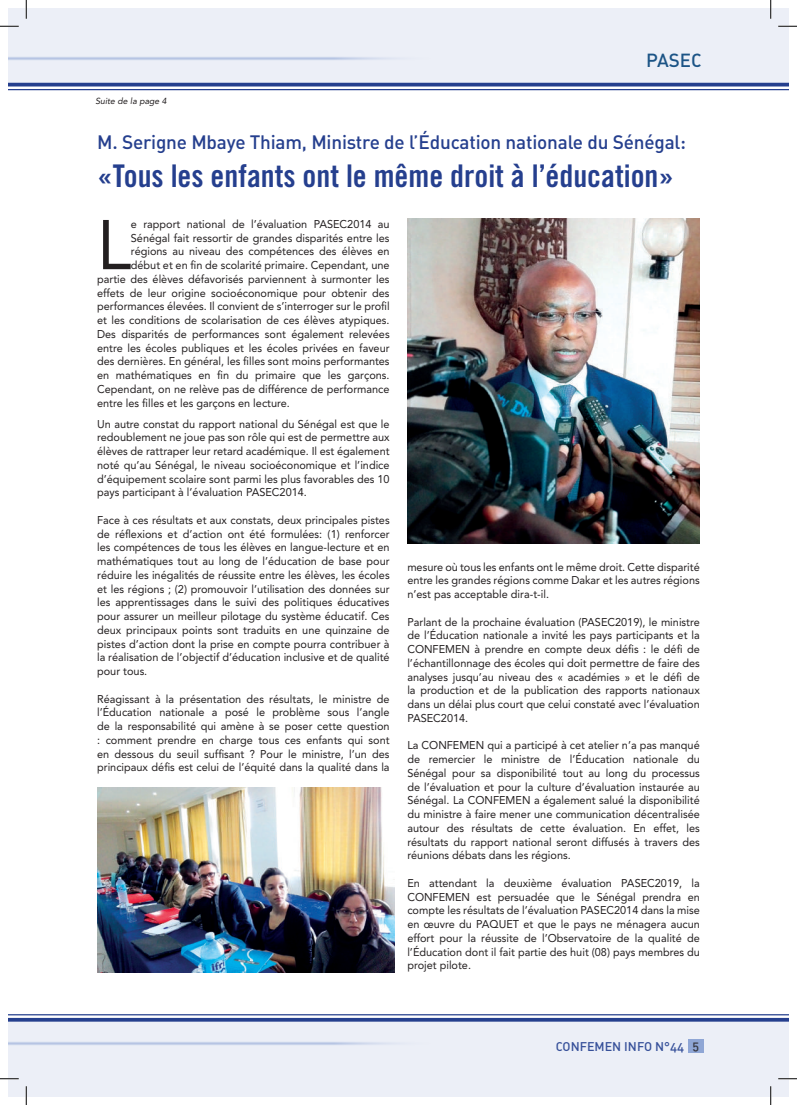
<style>
.page{position:relative;width:797px;height:1105px;background:#fff}
.page>*{position:absolute;margin:0;border:0;box-sizing:border-box;transform-origin:0 0}
.t1{font:69.5px "Avenir";color:#231f20}
.t2{font:31.25px "Trade Gothic LT Std Bd Cn 20";color:#253f8e}
.t3{font:19.25px "DIN Medium Alternate";letter-spacing:-.01em;color:#253f8e}
.t4{font:18.75px "DIN Medium Alternate";color:#1c5486}
.t5{font:12.5px "DIN Medium Alternate";color:#253f8e}
.t6{font:11.25px/13.8px "Avenir";color:#231f20;text-align:justify}
.t7{font:italic 8.75px "Avenir";color:#231f20}
.s1{font-size:19.62px}
.s2{color:#231f20}
</style>
<div class="page">
<div style="left:9px;top:9px;width:779px;height:77px;background:#eceff7"></div>
<div style="left:9px;top:1021px;width:779px;height:75px;background:#eceff7"></div>
<svg style="left:9px;top:57px;width:385px;height:3px"></svg>
<svg style="left:9px;top:1042px;width:385px;height:3px"></svg>
<hr style="left:9px;top:83px;width:779px;height:3px;background:#253f8e">
<hr style="left:9px;top:89px;width:779px;height:1px;background:#253f8e">
<hr style="left:9px;top:1014px;width:779px;height:1px;background:#253f8e">
<svg style="left:9px;top:1018px;width:779px;height:4px;background:#354d96"></svg>
<img style="left:97px;top:787px;width:298px;height:185px">
<img style="left:407px;top:218px;width:292px;height:326px">
<svg style="left:0;top:25px;width:19px;height:2px"></svg>
<svg style="left:778px;top:25px;width:19px;height:2px"></svg>
<svg style="left:0;top:1078px;width:19px;height:1px"></svg>
<svg style="left:778px;top:1078px;width:19px;height:1px"></svg>
<svg style="left:25px;top:0;width:2px;height:19px"></svg>
<svg style="left:25px;top:1086px;width:2px;height:19px"></svg>
<svg style="left:770px;top:0;width:1px;height:19px"></svg>
<svg style="left:770px;top:1086px;width:1px;height:19px"></svg>
<p class="t7" style="left:95px;top:96px;width:73px">Suite de la page 4</p>
<h3 class="t4" style="left:646px;top:49px;width:57px">PASEC</h3>
<h3 class="t3" style="left:97px;top:130px;width:590px">M. Serigne Mbaye Thiam, Ministre de l’Éducation nationale du Sénégal<span class="s1">:</span></h3>
<h2 class="t2" style="left:97px;top:156px;width:578px">«Tous les enfants ont le même droit à l’éducation»</h2>
<h1 class="t1" style="left:97px;top:205px;width:35px">L</h1>
<p class="t6" style="left:131px;top:217px;width:260px">e rapport national de l’évaluation PASEC2014 au</p>
<p class="t6" style="left:131px;top:231px;width:260px">Sénégal fait ressortir de grandes disparités entre les</p>
<p class="t6" style="left:131px;top:245px;width:260px">régions au niveau des compétences des élèves en</p>
<p class="t6" style="left:131px;top:258px;width:260px">début et en fin de scolarité primaire. Cependant, une</p>
<p class="t6" style="left:97px;top:272px;width:294px">partie des élèves défavorisés parviennent à surmonter les</p>
<p class="t6" style="left:97px;top:286px;width:294px">effets de leur origine socioéconomique pour obtenir des</p>
<p class="t6" style="left:97px;top:300px;width:294px">performances élevées. Il convient de s’interroger sur le profil</p>
<p class="t6" style="left:97px;top:313px;width:294px">et les conditions de scolarisation de ces élèves atypiques.</p>
<p class="t6" style="left:97px;top:327px;width:294px">Des disparités de performances sont également relevées</p>
<p class="t6" style="left:97px;top:341px;width:294px">entre les écoles publiques et les écoles privées en faveur</p>
<p class="t6" style="left:97px;top:355px;width:294px">des dernières. En général, les filles sont moins performantes</p>
<p class="t6" style="left:97px;top:368px;width:294px">en mathématiques en fin du primaire que les garçons.</p>
<p class="t6" style="left:97px;top:382px;width:294px">Cependant, on ne relève pas de différence de performance</p>
<p class="t6" style="left:97px;top:396px;width:194px">entre les filles et les garçons en lecture.</p>
<p class="t6" style="left:97px;top:417px;width:294px">Un autre constat du rapport national du Sénégal est que le redoublement ne joue pas son rôle qui est de permettre aux élèves de rattraper leur retard académique. Il est également noté qu’au Sénégal, le niveau socioéconomique et l’indice d’équipement scolaire sont parmi les plus favorables des 10 pays participant à l’évaluation PASEC2014.</p>
<p class="t6" style="left:97px;top:513px;width:294px">Face à ces résultats et aux constats, deux principales pistes de réflexions et d’action ont été formulées: (1) renforcer les compétences de tous les élèves en langue-lecture et en mathématiques tout au long de l’éducation de base pour réduire les inégalités de réussite entre les élèves, les écoles et les régions ; (2) promouvoir l’utilisation des données sur les apprentissages dans le suivi des politiques éducatives pour assurer un meilleur pilotage du système éducatif. Ces deux principaux points sont traduits en une quinzaine de pistes d’action dont la prise en compte pourra contribuer à la réalisation de l’objectif d’éducation inclusive et de qualité pour tous.</p>
<p class="t6" style="left:97px;top:692px;width:294px">Réagissant à la présentation des résultats, le ministre de l’Éducation nationale a posé le problème sous l’angle de la responsabilité qui amène à se poser cette question : comment prendre en charge tous ces enfants qui sont en dessous du seuil suffisant ? Pour le ministre, l’un des principaux défis est celui de l’équité dans la qualité dans la</p>
<p class="t6" style="left:407px;top:560px;width:294px">mesure où tous les enfants ont le même droit. Cette disparité entre les grandes régions comme Dakar et les autres régions n’est pas acceptable dira-t-il.</p>
<p class="t6" style="left:407px;top:615px;width:294px">Parlant de la prochaine évaluation (PASEC2019), le ministre de l’Éducation nationale a invité les pays participants et la CONFEMEN à prendre en compte deux défis : le défi de l’échantillonnage des écoles qui doit permettre de faire des analyses jusqu’au niveau des « académies » et le défi de la production et de la publication des rapports nationaux dans un délai plus court que celui constaté avec l’évaluation PASEC2014.</p>
<p class="t6" style="left:407px;top:738px;width:294px">La CONFEMEN qui a participé à cet atelier n’a pas manqué de remercier le ministre de l’Éducation nationale du Sénégal pour sa disponibilité tout au long du processus de l’évaluation et pour la culture d’évaluation instaurée au Sénégal. La CONFEMEN a également salué la disponibilité du ministre à faire mener une communication décentralisée autour des résultats de cette évaluation. En effet, les résultats du rapport national seront diffusés à travers des réunions débats dans les régions.</p>
<p class="t6" style="left:407px;top:876px;width:294px">En attendant la deuxième évaluation PASEC2019, la CONFEMEN est persuadée que le Sénégal prendra en compte les résultats de l’évaluation PASEC2014 dans la mise en œuvre du PAQUET et que le pays ne ménagera aucun effort pour la réussite de l’Observatoire de la qualité de l’Éducation dont il fait partie des huit (08) pays membres du projet pilote.</p>
<p class="t5" style="left:555px;top:1039px;width:145px">CONFEMEN INFO N°44 <span class="s2">5</span></p>
</div>
